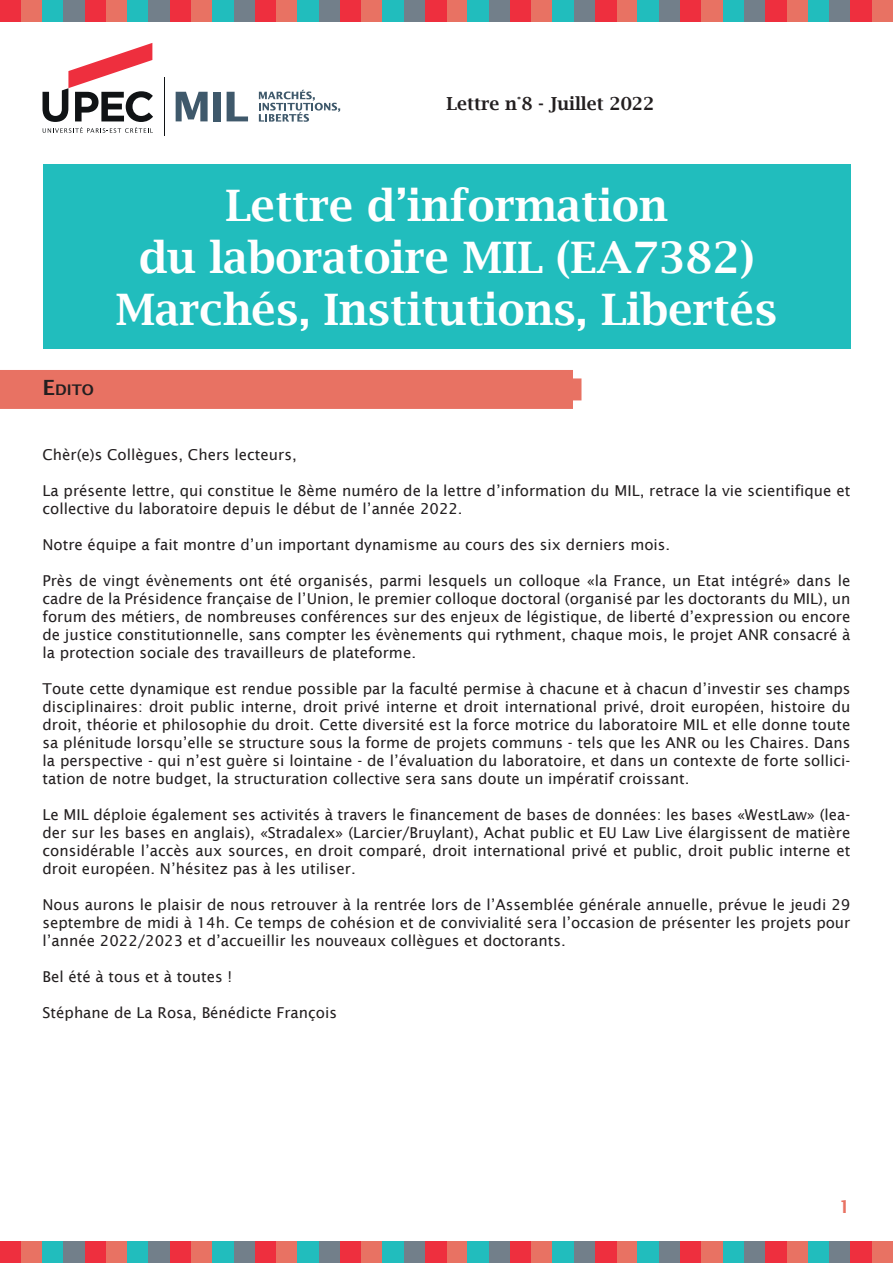
<style>
.page{position:relative;width:893px;height:1263px;background:#fff}
.page>*{position:absolute;margin:0;border:0;box-sizing:border-box;transform-origin:0 0}
.t1{font:600 43.5px "Lucida Bright";color:#fff}
.t2{font:600 18px "Lucida Bright";color:#231f20}
.t3{font:600 18px "Lucida Sans";color:#e87263}
.t4{font:15px/18px "Lucida Sans";color:#231f20;text-align:justify}
.t5{font:600 14.7px "Lucida Sans";color:#231f20}
.s1{font-size:21px}
</style>
<div class="page">
<hr style="left:164px;top:77px;width:1px;height:59px;background:#101315">
<svg style="left:43px;top:43px;width:110px;height:90px"></svg>
<svg style="left:176px;top:92px;width:32px;height:29px"></svg>
<div style="left:213px;top:92px;width:8px;height:29px;background:#3f596b"></div>
<svg style="left:227px;top:92px;width:21px;height:29px"></svg>
<svg style="left:259px;top:90px;width:81px;height:32px"></svg>
<div style="left:43px;top:164px;width:807px;height:185px;background:#21bdbd"></div>
<div style="left:0;top:0;width:21px;height:21px;background:#ee2f3e"></div>
<div style="left:0;top:1242px;width:21px;height:21px;background:#ee2f3e"></div>
<div style="left:21px;top:0;width:22px;height:21px;background:#e87263"></div>
<div style="left:21px;top:1242px;width:22px;height:21px;background:#e87263"></div>
<div style="left:446px;top:0;width:22px;height:21px;background:#e87263"></div>
<div style="left:446px;top:1242px;width:22px;height:21px;background:#e87263"></div>
<div style="left:617px;top:0;width:21px;height:21px;background:#e87263"></div>
<div style="left:617px;top:1242px;width:21px;height:21px;background:#e87263"></div>
<div style="left:43px;top:0;width:21px;height:21px;background:#21bdbd"></div>
<div style="left:43px;top:1242px;width:21px;height:21px;background:#21bdbd"></div>
<div style="left:468px;top:0;width:21px;height:21px;background:#21bdbd"></div>
<div style="left:468px;top:1242px;width:21px;height:21px;background:#21bdbd"></div>
<div style="left:638px;top:0;width:21px;height:21px;background:#21bdbd"></div>
<div style="left:638px;top:1242px;width:21px;height:21px;background:#21bdbd"></div>
<div style="left:64px;top:0;width:21px;height:21px;background:#727f8a"></div>
<div style="left:64px;top:1242px;width:21px;height:21px;background:#727f8a"></div>
<div style="left:489px;top:0;width:21px;height:21px;background:#727f8a"></div>
<div style="left:489px;top:1242px;width:21px;height:21px;background:#727f8a"></div>
<div style="left:659px;top:0;width:21px;height:21px;background:#727f8a"></div>
<div style="left:659px;top:1242px;width:21px;height:21px;background:#727f8a"></div>
<div style="left:85px;top:0;width:21px;height:21px;background:#ee2f3e"></div>
<div style="left:85px;top:1242px;width:21px;height:21px;background:#ee2f3e"></div>
<div style="left:510px;top:0;width:21px;height:21px;background:#ee2f3e"></div>
<div style="left:510px;top:1242px;width:21px;height:21px;background:#ee2f3e"></div>
<div style="left:680px;top:0;width:22px;height:21px;background:#ee2f3e"></div>
<div style="left:680px;top:1242px;width:22px;height:21px;background:#ee2f3e"></div>
<div style="left:106px;top:0;width:22px;height:21px;background:#e87263"></div>
<div style="left:106px;top:1242px;width:22px;height:21px;background:#e87263"></div>
<div style="left:531px;top:0;width:22px;height:21px;background:#e87263"></div>
<div style="left:531px;top:1242px;width:22px;height:21px;background:#e87263"></div>
<div style="left:702px;top:0;width:21px;height:21px;background:#e87263"></div>
<div style="left:702px;top:1242px;width:21px;height:21px;background:#e87263"></div>
<div style="left:787px;top:0;width:21px;height:21px;background:#e87263"></div>
<div style="left:787px;top:1242px;width:21px;height:21px;background:#e87263"></div>
<div style="left:872px;top:0;width:21px;height:21px;background:#e87263"></div>
<div style="left:872px;top:1242px;width:21px;height:21px;background:#e87263"></div>
<div style="left:128px;top:0;width:21px;height:21px;background:#21bdbd"></div>
<div style="left:128px;top:1242px;width:21px;height:21px;background:#21bdbd"></div>
<div style="left:553px;top:0;width:21px;height:21px;background:#21bdbd"></div>
<div style="left:553px;top:1242px;width:21px;height:21px;background:#21bdbd"></div>
<div style="left:723px;top:0;width:21px;height:21px;background:#21bdbd"></div>
<div style="left:723px;top:1242px;width:21px;height:21px;background:#21bdbd"></div>
<div style="left:808px;top:0;width:21px;height:21px;background:#21bdbd"></div>
<div style="left:808px;top:1242px;width:21px;height:21px;background:#21bdbd"></div>
<div style="left:149px;top:0;width:21px;height:21px;background:#727f8a"></div>
<div style="left:149px;top:1242px;width:21px;height:21px;background:#727f8a"></div>
<div style="left:574px;top:0;width:21px;height:21px;background:#727f8a"></div>
<div style="left:574px;top:1242px;width:21px;height:21px;background:#727f8a"></div>
<div style="left:744px;top:0;width:21px;height:21px;background:#727f8a"></div>
<div style="left:744px;top:1242px;width:21px;height:21px;background:#727f8a"></div>
<div style="left:829px;top:0;width:21px;height:21px;background:#727f8a"></div>
<div style="left:829px;top:1242px;width:21px;height:21px;background:#727f8a"></div>
<div style="left:170px;top:0;width:21px;height:21px;background:#ee2f3e"></div>
<div style="left:170px;top:1242px;width:21px;height:21px;background:#ee2f3e"></div>
<div style="left:595px;top:0;width:22px;height:21px;background:#ee2f3e"></div>
<div style="left:595px;top:1242px;width:22px;height:21px;background:#ee2f3e"></div>
<div style="left:765px;top:0;width:22px;height:21px;background:#ee2f3e"></div>
<div style="left:765px;top:1242px;width:22px;height:21px;background:#ee2f3e"></div>
<div style="left:850px;top:0;width:22px;height:21px;background:#ee2f3e"></div>
<div style="left:850px;top:1242px;width:22px;height:21px;background:#ee2f3e"></div>
<div style="left:191px;top:0;width:22px;height:21px;background:#e87263"></div>
<div style="left:191px;top:1242px;width:22px;height:21px;background:#e87263"></div>
<div style="left:213px;top:0;width:21px;height:21px;background:#21bdbd"></div>
<div style="left:213px;top:1242px;width:21px;height:21px;background:#21bdbd"></div>
<div style="left:234px;top:0;width:21px;height:21px;background:#727f8a"></div>
<div style="left:234px;top:1242px;width:21px;height:21px;background:#727f8a"></div>
<div style="left:255px;top:0;width:21px;height:21px;background:#ee2f3e"></div>
<div style="left:255px;top:1242px;width:21px;height:21px;background:#ee2f3e"></div>
<div style="left:276px;top:0;width:22px;height:21px;background:#e87263"></div>
<div style="left:276px;top:1242px;width:22px;height:21px;background:#e87263"></div>
<div style="left:298px;top:0;width:21px;height:21px;background:#21bdbd"></div>
<div style="left:298px;top:1242px;width:21px;height:21px;background:#21bdbd"></div>
<div style="left:319px;top:0;width:21px;height:21px;background:#727f8a"></div>
<div style="left:319px;top:1242px;width:21px;height:21px;background:#727f8a"></div>
<div style="left:340px;top:0;width:21px;height:21px;background:#ee2f3e"></div>
<div style="left:340px;top:1242px;width:21px;height:21px;background:#ee2f3e"></div>
<div style="left:361px;top:0;width:22px;height:21px;background:#e87263"></div>
<div style="left:361px;top:1242px;width:22px;height:21px;background:#e87263"></div>
<div style="left:383px;top:0;width:21px;height:21px;background:#21bdbd"></div>
<div style="left:383px;top:1242px;width:21px;height:21px;background:#21bdbd"></div>
<div style="left:404px;top:0;width:21px;height:21px;background:#727f8a"></div>
<div style="left:404px;top:1242px;width:21px;height:21px;background:#727f8a"></div>
<div style="left:425px;top:0;width:21px;height:21px;background:#ee2f3e"></div>
<div style="left:425px;top:1242px;width:21px;height:21px;background:#ee2f3e"></div>
<div style="left:0;top:370px;width:581px;height:39px;background:#e87263"></div>
<p class="t2" style="left:446px;top:93px;width:209px">Lettre n°8 - Juillet 2022</p>
<p class="t5" style="left:43px;top:382px;width:53px"><span class="s1">E</span>dito</p>
<p class="t1" style="left:225px;top:181px;width:444px">Lettre d’information</p>
<p class="t1" style="left:139px;top:233px;width:617px">du laboratoire MIL (EA7382)</p>
<p class="t1" style="left:116px;top:285px;width:663px">Marchés, Institutions, Libertés</p>
<p class="t4" style="left:43px;top:445px;width:256px">Chèr(e)s Collègues, Chers lecteurs,</p>
<p class="t4" style="left:43px;top:481px;width:809px">La présente lettre, qui constitue le 8ème numéro de la lettre d’information du MIL, retrace la vie scientifique et collective du laboratoire depuis le début de l’année 2022.</p>
<p class="t4" style="left:43px;top:535px;width:629px">Notre équipe a fait montre d’un important dynamisme au cours des six derniers mois.</p>
<p class="t4" style="left:43px;top:571px;width:809px">Près de vingt évènements ont été organisés, parmi lesquels un colloque «la France, un Etat intégré» dans le cadre de la Présidence française de l’Union, le premier colloque doctoral (organisé par les doctorants du MIL), un forum des métiers, de nombreuses conférences sur des enjeux de légistique, de liberté d’expression ou encore de justice constitutionnelle, sans compter les évènements qui rythment, chaque mois, le projet ANR consacré à la protection sociale des travailleurs de plateforme.</p>
<p class="t4" style="left:43px;top:679px;width:809px">Toute cette dynamique est rendue possible par la faculté permise à chacune et à chacun d’investir ses champs disciplinaires: droit public interne, droit privé interne et droit international privé, droit européen, histoire du droit, théorie et philosophie du droit. Cette diversité est la force motrice du laboratoire MIL et elle donne toute sa plénitude lorsqu’elle se structure sous la forme de projets communs - tels que les ANR ou les Chaires. Dans la perspective - qui n’est guère si lointaine - de l’évaluation du laboratoire, et dans un contexte de forte sollici&shy;tation de notre budget, la structuration collective sera sans doute un impératif croissant.</p>
<p class="t4" style="left:43px;top:805px;width:809px">Le MIL déploie également ses activités à travers le financement de bases de données: les bases «WestLaw» (lea&shy;der sur les bases en anglais), «Stradalex» (Larcier/Bruylant), Achat public et EU Law Live élargissent de matière considérable l’accès aux sources, en droit comparé, droit international privé et public, droit public interne et droit européen. N’hésitez pas à les utiliser.</p>
<p class="t4" style="left:43px;top:895px;width:809px">Nous aurons le plaisir de nous retrouver à la rentrée lors de l’Assemblée générale annuelle, prévue le jeudi 29 septembre de midi à 14h. Ce temps de cohésion et de convivialité sera l’occasion de présenter les projets pour l’année 2022/2023 et d’accueillir les nouveaux collègues et doctorants.</p>
<p class="t4" style="left:43px;top:967px;width:191px">Bel été à tous et à toutes !</p>
<p class="t4" style="left:43px;top:1003px;width:296px">Stéphane de La Rosa, Bénédicte François</p>
<p class="t3" style="left:839px;top:1196px;width:13px">1</p>
</div>
